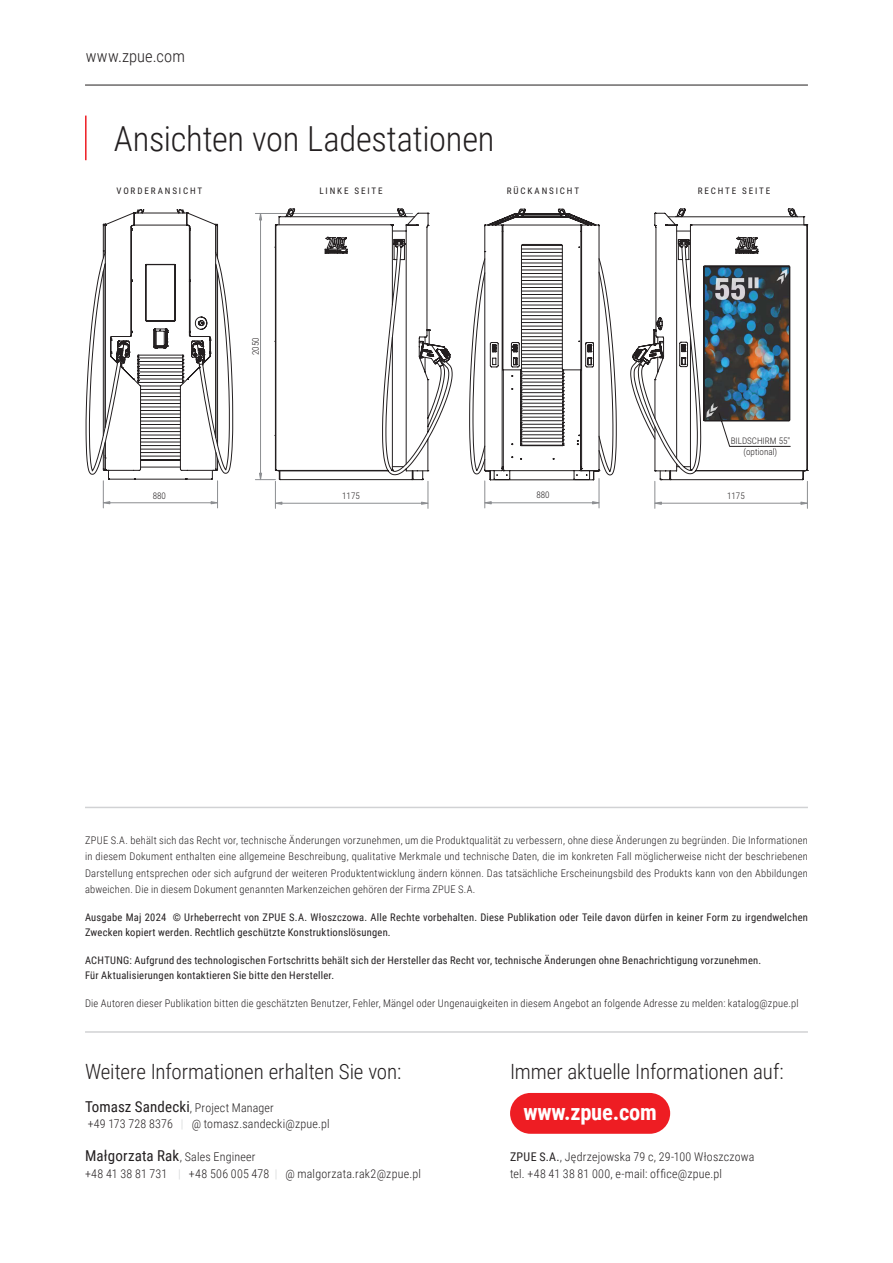
<style>
.page{position:relative;width:893px;height:1263px;background:#fff}
.page>*{position:absolute;margin:0;border:0;box-sizing:border-box;transform-origin:0 0}
.t1{font:300 34.5px "Roboto Condensed";letter-spacing:-.01em;color:#231f20}
.t2{font:700 22.5px "Roboto Condensed";letter-spacing:-.01em;color:#fff}
.t3{font:300 21px "Roboto Condensed";letter-spacing:-.005em;color:#231f20}
.t4{font:300 16.5px "Roboto Condensed";letter-spacing:.005em;color:#231f20}
.t5{font:300 12px/16.5px "Roboto Condensed";letter-spacing:.015em;color:#231f20}
.t6{font:300 10.5px/16.5px "Roboto Condensed";letter-spacing:.02em;color:#231f20;text-align:justify}
.t7{font:10.5px/15px "Roboto Condensed";letter-spacing:.025em;color:#231f20}
.t8{font:9.15px "Roboto Condensed";letter-spacing:.205em;color:#231f20}
.t9{font:300 9.15px/10.9px "Roboto Condensed";color:#231f20;text-align:center}
.s1{font-weight:400;font-size:15px}
.s2{color:#d1d2d4}
.s3{font-weight:400}
</style>
<div class="page">
<hr style="left:85px;top:85px;width:723px;height:1px;background:#231f20">
<div style="left:510px;top:1093px;width:160px;height:41px;background:#ee1d23;border-radius:20px"></div>
<hr style="left:85px;top:1031px;width:723px;height:2px;background:#d1d2d4">
<hr style="left:85px;top:807px;width:723px;height:1px;background:#d1d2d4">
<hr style="left:85px;top:116px;width:2px;height:44px;background:#ee1d23">
<svg style="left:86px;top:209px;width:147px;height:299px"></svg>
<svg style="left:255px;top:213px;width:196px;height:295px"></svg>
<svg style="left:469px;top:208px;width:148px;height:300px"></svg>
<svg style="left:632px;top:216px;width:176px;height:292px"></svg>
<h3 class="t4" style="left:86px;top:44px;width:101px">www.zpue.com</h3>
<h1 class="t1" style="left:114px;top:115px;width:382px">Ansichten von Ladestationen</h1>
<p class="t8" style="left:117px;top:185px;width:87px">VORDERANSICHT</p>
<p class="t8" style="left:319px;top:185px;width:65px">LINKE SEITE</p>
<p class="t8" style="left:507px;top:185px;width:74px">RÜCKANSICHT</p>
<p class="t8" style="left:698px;top:185px;width:74px">RECHTE SEITE</p>
<p class="t9" style="left:250px;top:355px;width:19px;rotate:-90deg">2050</p>
<p class="t9" style="left:731px;top:435px;width:61px">BILDSCHIRM 55" (optional)</p>
<p class="t9" style="left:153px;top:490px;width:15px">880</p>
<p class="t9" style="left:342px;top:490px;width:19px">1175</p>
<p class="t9" style="left:536px;top:489px;width:15px">880</p>
<p class="t9" style="left:727px;top:490px;width:19px">1175</p>
<p class="t6" style="left:85px;top:831px;width:724px">ZPUE S.A. behält sich das Recht vor, technische Änderungen vorzunehmen, um die Produktqualität zu verbessern, ohne diese Änderungen zu begründen. Die Informationen in diesem Dokument enthalten eine allgemeine Beschreibung, qualitative Merkmale und technische Daten, die im konkreten Fall möglicherweise nicht der beschriebenen Darstellung entsprechen oder sich aufgrund der weiteren Produktentwicklung ändern können. Das tatsächliche Erscheinungsbild des Produkts kann von den Abbildungen abweichen. Die in diesem Dokument genannten Markenzeichen gehören der Firma ZPUE S.A.</p>
<p class="t7" style="left:85px;top:909px;width:724px">Ausgabe Maj 2024 © Urheberrecht von ZPUE S.A. Włoszczowa. Alle Rechte vorbehalten. Diese Publikation oder Teile davon dürfen in keiner Form zu irgendwelchen<br>Zwecken kopiert werden. Rechtlich geschützte Konstruktionslösungen.</p>
<p class="t7" style="left:85px;top:952px;width:678px">ACHTUNG: Aufgrund des technologischen Fortschritts behält sich der Hersteller das Recht vor, technische Änderungen ohne Benachrichtigung vorzunehmen.<br>Für Aktualisierungen kontaktieren Sie bitte den Hersteller.</p>
<p class="t6" style="left:85px;top:994px;width:715px">Die Autoren dieser Publikation bitten die geschätzten Benutzer, Fehler, Mängel oder Ungenauigkeiten in diesem Angebot an folgende Adresse zu melden: katalog@zpue.pl</p>
<h3 class="t3" style="left:85px;top:1057px;width:318px">Weitere Informationen erhalten Sie von:</h3>
<h3 class="t3" style="left:510px;top:1057px;width:275px">Immer aktuelle Informationen auf:</h3>
<h2 class="t2" style="left:523px;top:1096px;width:135px">www.zpue.com</h2>
<p class="t5" style="left:85px;top:1099px;width:246px"><span class="s1">Tomasz Sandecki</span>, Project Manager<br>+49 173 728 8376 <span class="s2">|</span> @ tomasz.sandecki@zpue.pl</p>
<p class="t5" style="left:85px;top:1148px;width:337px"><span class="s1">Małgorzata Rak</span>, Sales Engineer<br>+48 41 38 81 731 <span class="s2">|</span> +48 506 005 478 <span class="s2">|</span> @ malgorzata.rak2@zpue.pl</p>
<p class="t5" style="left:510px;top:1148px;width:246px"><span class="s3">ZPUE S.A.</span>, Jędrzejowska 79 c, 29-100 Włoszczowa tel. +48 41 38 81 000, e-mail: office@zpue.pl</p>
</div>
